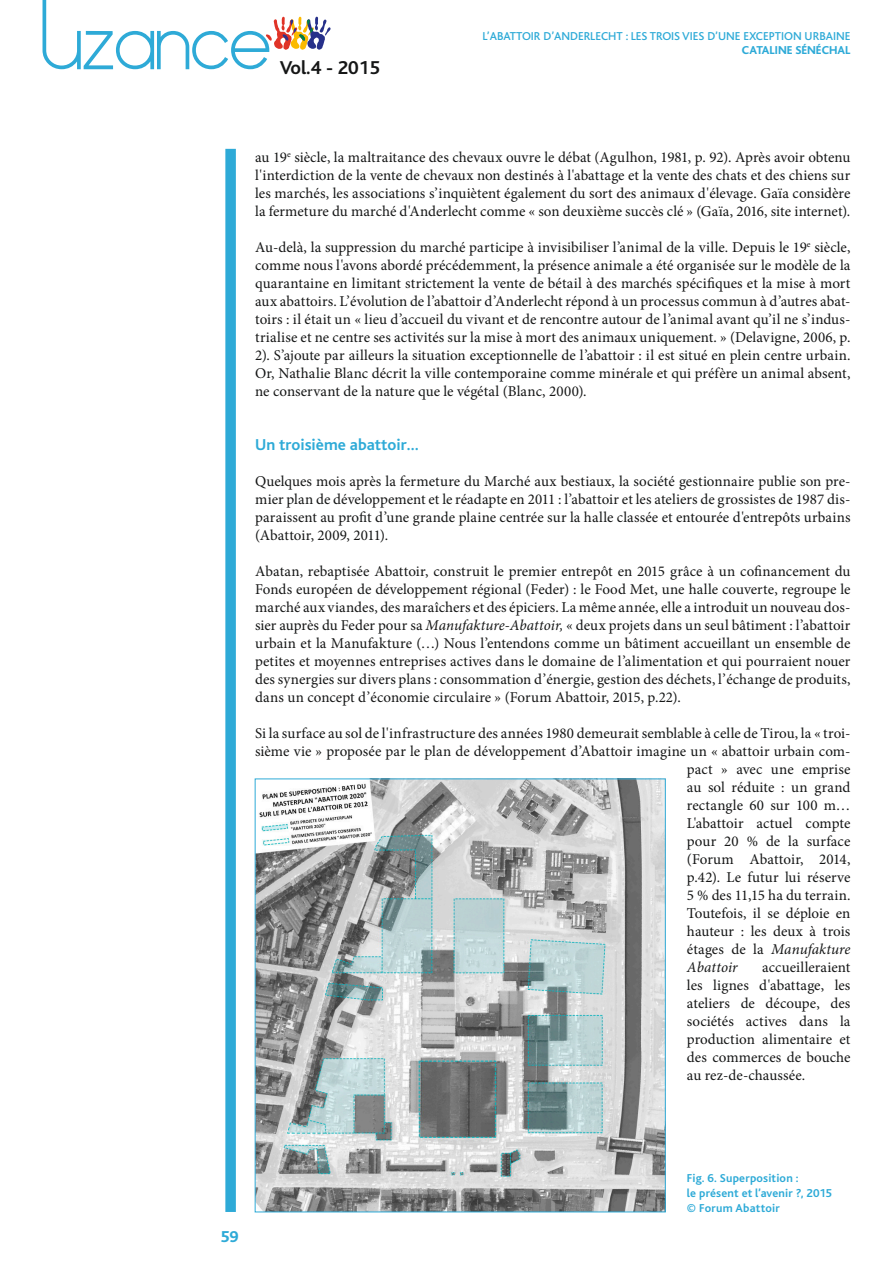
<style>
.page{position:relative;width:893px;height:1263px;background:#fff}
.page>*{position:absolute;margin:0;border:0;box-sizing:border-box;transform-origin:0 0}
.t1{font:700 19.5px "Bliss";color:#151616}
.t2{font:700 16.5px "Bliss";color:#2eaad7}
.t3{font:800 16.5px "Bliss";color:#2eaad7}
.t4{font:15px/18px "Minion Pro";letter-spacing:.005em;color:#151616;text-align:justify}
.t5{font:italic 15px "Minion Pro";color:#151616}
.t6{font:700 12px/15px "Bliss";letter-spacing:.01em;color:#2eaad7}
.t7{font:500 12px "Bliss";color:#2eaad7}
.t8{font:800 12px "Bliss";color:#2eaad7}
.s1{font-style:italic}
.s2{font-style:normal}
</style>
<div class="page">
<div style="left:225px;top:149px;width:11px;height:1063px;background:#2eaad7"></div>
<svg style="left:43px;top:0;width:288px;height:69px"></svg>
<img style="left:257px;top:780px;width:407px;height:430px">
<h1 class="t1" style="left:280px;top:58px;width:102px">Vol.4 - 2015</h1>
<p class="t7" style="left:482px;top:30px;width:369px">L’ABATTOIR D’ANDERLECHT : LES TROIS VIES D’UNE EXCEPTION URBAINE</p>
<p class="t8" style="left:742px;top:44px;width:110px">CATALINE SÉNÉCHAL</p>
<p class="t4" style="left:255px;top:148px;width:597px">au 19<sup>e</sup> siècle, la maltraitance des chevaux ouvre le débat (Agulhon, 1981, p. 92). Après avoir obtenu l'interdiction de la vente de chevaux non destinés à l'abattage et la vente des chats et des chiens sur les marchés, les associations s’inquiètent également du sort des animaux d'élevage. Gaïa considère la fermeture du marché d'Anderlecht comme « son deuxième succès clé » (Gaïa, 2016, site internet).</p>
<p class="t4" style="left:255px;top:238px;width:597px">Au-delà, la suppression du marché participe à invisibiliser l’animal de la ville. Depuis le 19<sup>e</sup> siècle, comme nous l'avons abordé précédemment, la présence animale a été organisée sur le modèle de la quarantaine en limitant strictement la vente de bétail à des marchés spécifiques et la mise à mort aux abattoirs. L’évolution de l’abattoir d’Anderlecht répond à un processus commun à d’autres abat&shy;toirs : il était un « lieu d’accueil du vivant et de rencontre autour de l’animal avant qu’il ne s’indus&shy;trialise et ne centre ses activités sur la mise à mort des animaux uniquement. » (Delavigne, 2006, p.<br>2). S’ajoute par ailleurs la situation exceptionnelle de l’abattoir : il est situé en plein centre urbain.<br>Or, Nathalie Blanc décrit la ville contemporaine comme minérale et qui préfère un animal absent, ne conservant de la nature que le végétal (Blanc, 2000).</p>
<p class="t2" style="left:255px;top:436px;width:165px">Un troisième abattoir…</p>
<p class="t4" style="left:255px;top:472px;width:597px">Quelques mois après la fermeture du Marché aux bestiaux, la société gestionnaire publie son pre&shy;mier plan de développement et le réadapte en 2011 : l’abattoir et les ateliers de grossistes de 1987 dis&shy;paraissent au profit d’une grande plaine centrée sur la halle classée et entourée d'entrepôts urbains (Abattoir, 2009, 2011).</p>
<p class="t4" style="left:255px;top:562px;width:597px">Abatan, rebaptisée Abattoir, construit le premier entrepôt en 2015 grâce à un cofinancement du Fonds européen de développement régional (Feder) : le Food Met, une halle couverte, regroupe le marché aux viandes, des maraîchers et des épiciers. La même année, elle a introduit un nouveau dos&shy;sier auprès du Feder pour sa <span class="s1">Manufakture-Abattoir,</span> « deux projets dans un seul bâtiment : l’abattoir urbain et la Manufakture (…) Nous l’entendons comme un bâtiment accueillant un ensemble de petites et moyennes entreprises actives dans le domaine de l’alimentation et qui pourraient nouer des synergies sur divers plans : consommation d’énergie, gestion des déchets, l’échange de produits, dans un concept d’économie circulaire » (Forum Abattoir, 2015, p.22).</p>
<p class="t4" style="left:255px;top:724px;width:597px">Si la surface au sol de l'infrastructure des années 1980 demeurait semblable à celle de Tirou, la « troi-</p>
<p class="t4" style="left:255px;top:742px;width:597px">sième vie » proposée par le plan de développement d’Abattoir imagine un « abattoir urbain com-</p>
<p class="t4" style="left:687px;top:760px;width:165px">pact » avec une emprise</p>
<p class="t4" style="left:687px;top:778px;width:165px">au sol réduite : un grand</p>
<p class="t4" style="left:687px;top:796px;width:165px">rectangle 60 sur 100 m…</p>
<p class="t4" style="left:687px;top:814px;width:165px">L'abattoir actuel compte</p>
<p class="t4" style="left:687px;top:832px;width:165px">pour 20 % de la surface</p>
<p class="t4" style="left:687px;top:850px;width:165px">(Forum Abattoir, 2014,</p>
<p class="t4" style="left:687px;top:868px;width:165px">p.42). Le futur lui réserve</p>
<p class="t4" style="left:687px;top:886px;width:165px">5 % des 11,15 ha du terrain.</p>
<p class="t4" style="left:687px;top:904px;width:165px">Toutefois, il se déploie en</p>
<p class="t4" style="left:687px;top:922px;width:165px">hauteur : les deux à trois</p>
<p class="t5" style="left:687px;top:939px;width:165px"><span class="s2">étages de la</span> Manufakture</p>
<p class="t5" style="left:687px;top:957px;width:52px">Abattoir</p>
<p class="t4" style="left:687px;top:958px;width:165px;text-indent:75px">accueilleraient les lignes d'abattage, les ateliers de découpe, des sociétés actives dans la production alimentaire et des commerces de bouche au rez-de-chaussée.</p>
<p class="t3" style="left:221px;top:1228px;width:20px">59</p>
<p class="t6" style="left:687px;top:1171px;width:147px">Fig. 6. Superposition :<br>le présent et l’avenir ?, 2015 © Forum Abattoir</p>
</div>
